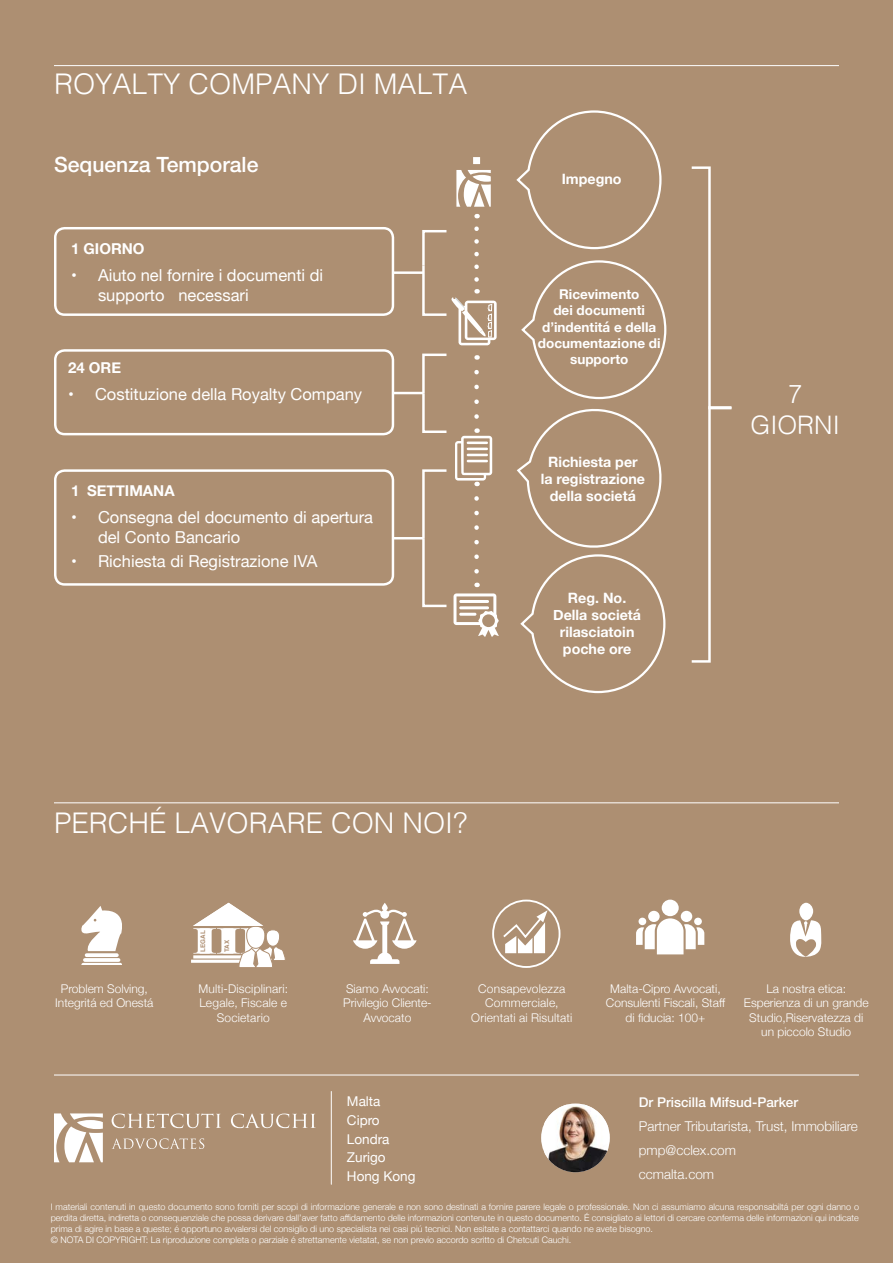
<style>
.page{position:relative;width:893px;height:1263px;background:#ad8f72}
.page>*{position:absolute;margin:0;border:0;box-sizing:border-box;transform-origin:0 0}
.t1{font:300 28.5px "Helvetica";color:#fff}
.t2{font:300 25.5px/30.6px "Helvetica";color:#fff;text-align:center}
.t3{font:500 21.15px "Helvetica Neue";color:#fff}
.t4{font:16.5px/19.8px "Helvetica Neue";color:#fff}
.t5{font:700 15px "Helvetica Neue";color:#fff}
.t6{font:700 14.25px/17.1px "Helvetica Neue";color:#fff;text-align:center}
.t7{font:300 13.5px/24px "Helvetica Neue";color:#fff}
.t8{font:700 13.5px/16.2px "Helvetica Neue";color:#fff;text-align:center}
.t9{font:13.5px "Helvetica Neue";color:#fff}
.t10{font:300 12px/14.4px "Helvetica Neue";color:#fff;text-align:center}
.t11{font:300 9px/10.8px "Helvetica Neue";color:#fff;text-align:justify}
.t12{font:700 6.3px "Helvetica";color:#ae8f72}
.s1{font-weight:500}
</style>
<div class="page">
<hr style="left:54px;top:65px;width:785px;height:1px;background:#fff">
<hr style="left:54px;top:802px;width:785px;height:1px;background:#fff">
<div style="left:54px;top:227px;width:340px;height:89px;border:2px solid #fff;border-radius:9px"></div>
<div style="left:54px;top:349px;width:340px;height:86px;border:2px solid #fff;border-radius:9px"></div>
<div style="left:54px;top:469px;width:340px;height:117px;border:2px solid #fff;border-radius:9px"></div>
<svg style="left:516px;top:110px;width:146px;height:140px"></svg>
<hr style="left:393px;top:271px;width:30px;height:3px;background:#fff">
<hr style="left:393px;top:392px;width:30px;height:2px;background:#fff">
<hr style="left:393px;top:537px;width:30px;height:2px;background:#fff">
<svg style="left:691px;top:166px;width:41px;height:497px"></svg>
<hr style="left:54px;top:1075px;width:805px;height:1px;background:#fff">
<svg style="left:112px;top:1113px;width:109px;height:15px"></svg>
<svg style="left:231px;top:1113px;width:85px;height:15px"></svg>
<svg style="left:54px;top:1113px;width:49px;height:49px"></svg>
<svg style="left:112px;top:1138px;width:92px;height:11px"></svg>
<hr style="left:331px;top:1091px;width:1px;height:93px;background:#fff">
<svg style="left:517px;top:260px;width:150px;height:434px"></svg>
<svg style="left:541px;top:1103px;width:69px;height:69px"></svg>
<img style="left:544px;top:1104px;width:64px;height:68px">
<svg style="left:421px;top:353px;width:78px;height:284px"></svg>
<svg style="left:456px;top:157px;width:35px;height:50px"></svg>
<svg style="left:421px;top:229px;width:76px;height:116px"></svg>
<svg style="left:353px;top:903px;width:64px;height:61px"></svg>
<svg style="left:636px;top:900px;width:68px;height:54px"></svg>
<div style="left:799px;top:903px;width:14px;height:17px;background:#fff;border-radius:50%"></div>
<svg style="left:790px;top:919px;width:32px;height:38px"></svg>
<hr style="left:191px;top:960px;width:57px;height:3px;background:#fff">
<svg style="left:193px;top:903px;width:92px;height:64px"></svg>
<svg style="left:501px;top:910px;width:47px;height:43px"></svg>
<div style="left:492px;top:900px;width:68px;height:68px;border:2px solid #fff;border-radius:50%"></div>
<svg style="left:81px;top:906px;width:40px;height:45px"></svg>
<hr style="left:83px;top:963px;width:37px;height:2px;background:#fff">
<hr style="left:85px;top:958px;width:34px;height:4px;background:#fbfaf8">
<svg style="left:87px;top:953px;width:30px;height:4px"></svg>
<p class="t1" style="left:54px;top:59px;width:415px">ROYALTY COMPANY DI MALTA</p>
<p class="t3" style="left:54px;top:147px;width:206px">Sequenza Temporale</p>
<p class="t5" style="left:71px;top:237px;width:75px">1 GIORNO</p>
<p class="t4" style="left:98px;top:266px;width:227px;text-indent:-27px">• Aiuto nel fornire i documenti di supporto necessari</p>
<p class="t5" style="left:68px;top:356px;width:55px">24 ORE</p>
<p class="t4" style="left:68px;top:385px;width:296px">• Costituzione della Royalty Company</p>
<p class="t5" style="left:71px;top:479px;width:105px">1 SETTIMANA</p>
<p class="t4" style="left:98px;top:508px;width:277px;text-indent:-27px">• Consegna del documento di apertura del Conto Bancario</p>
<p class="t4" style="left:71px;top:552px;width:248px">• Richiesta di Registrazione IVA</p>
<p class="t1" style="left:54px;top:798px;width:415px">PERCHÉ LAVORARE CON NOI?</p>
<p class="t12" style="left:198px;top:952px;width:23px;rotate:-90deg">LEGAL</p>
<p class="t12" style="left:222px;top:952px;width:14px;rotate:-90deg">TAX</p>
<p class="t6" style="left:562px;top:170px;width:61px">Impegno</p>
<p class="t8" style="left:538px;top:287px;width:124px">Ricevimento<br>dei documenti d’indentitá e della documentazione di supporto</p>
<p class="t6" style="left:548px;top:454px;width:91px">Richiesta per</p>
<p class="t6" style="left:541px;top:471px;width:106px">la registrazione</p>
<p class="t6" style="left:550px;top:488px;width:87px">della societá</p>
<p class="t6" style="left:553px;top:589px;width:89px">Reg. No.<br>Della societá rilasciatoin poche ore</p>
<p class="t2" style="left:750px;top:377px;width:91px">7<br>GIORNI</p>
<p class="t10" style="left:343px;top:980px;width:90px">Siamo Avvocati:<br>Privilegio Cliente-<br>Avvocato</p>
<p class="t10" style="left:55px;top:980px;width:100px">Problem Solving,<br>Integritá ed Onestá</p>
<p class="t10" style="left:606px;top:980px;width:121px">Malta-Cipro Avvocati,<br>Consulenti Fiscali, Staff di fiducia: 100+</p>
<p class="t10" style="left:744px;top:980px;width:126px">La nostra etica:<br>Esperienza di un grande<br>Studio,Riservatezza di un piccolo Studio</p>
<p class="t10" style="left:198px;top:980px;width:91px">Multi-Disciplinari:<br>Legale, Fiscale e<br>Societario</p>
<p class="t10" style="left:471px;top:980px;width:103px">Consapevolezza<br>Commerciale,<br>Orientati ai Risultati</p>
<p class="t9" style="left:347px;top:1091px;width:35px">Malta</p>
<p class="t9" style="left:347px;top:1110px;width:34px">Cipro</p>
<p class="t9" style="left:347px;top:1129px;width:44px">Londra</p>
<p class="t9" style="left:347px;top:1148px;width:40px">Zurigo</p>
<p class="t9" style="left:347px;top:1166px;width:70px">Hong Kong</p>
<p class="t7" style="left:639px;top:1089px;width:220px"><span class="s1">Dr Priscilla Mifsud-Parker<br></span>Partner Tributarista, Trust, Immobiliare pmp@cclex.com</p>
<p class="t7" style="left:639px;top:1161px;width:77px">ccmalta.com</p>
<p class="t11" style="left:51px;top:1201px;width:810px">I materiali contenuti in questo documento sono forniti per scopi di informazione generale e non sono destinati a fornire parere legale o professionale. Non ci assumiamo alcuna responsabiltá per ogni danno o perdita diretta, indiretta o consequenziale che possa derivare dall’aver fatto affidamento delle informazioni contenute in questo documento. É consigliato ai lettori di cercare conferma delle informazioni qui indicate prima di agire in base a queste; é opportuno avvalersi del consiglio di uno specialista nei casi piú tecnici. Non esitate a contattarci quando ne avete bisogno.</p>
<p class="t11" style="left:51px;top:1233px;width:522px">© NOTA DI COPYRIGHT: La riproduzione completa o parziale é strettamente vietatat, se non previo accordo scritto di Chetcuti Cauchi.</p>
</div>
